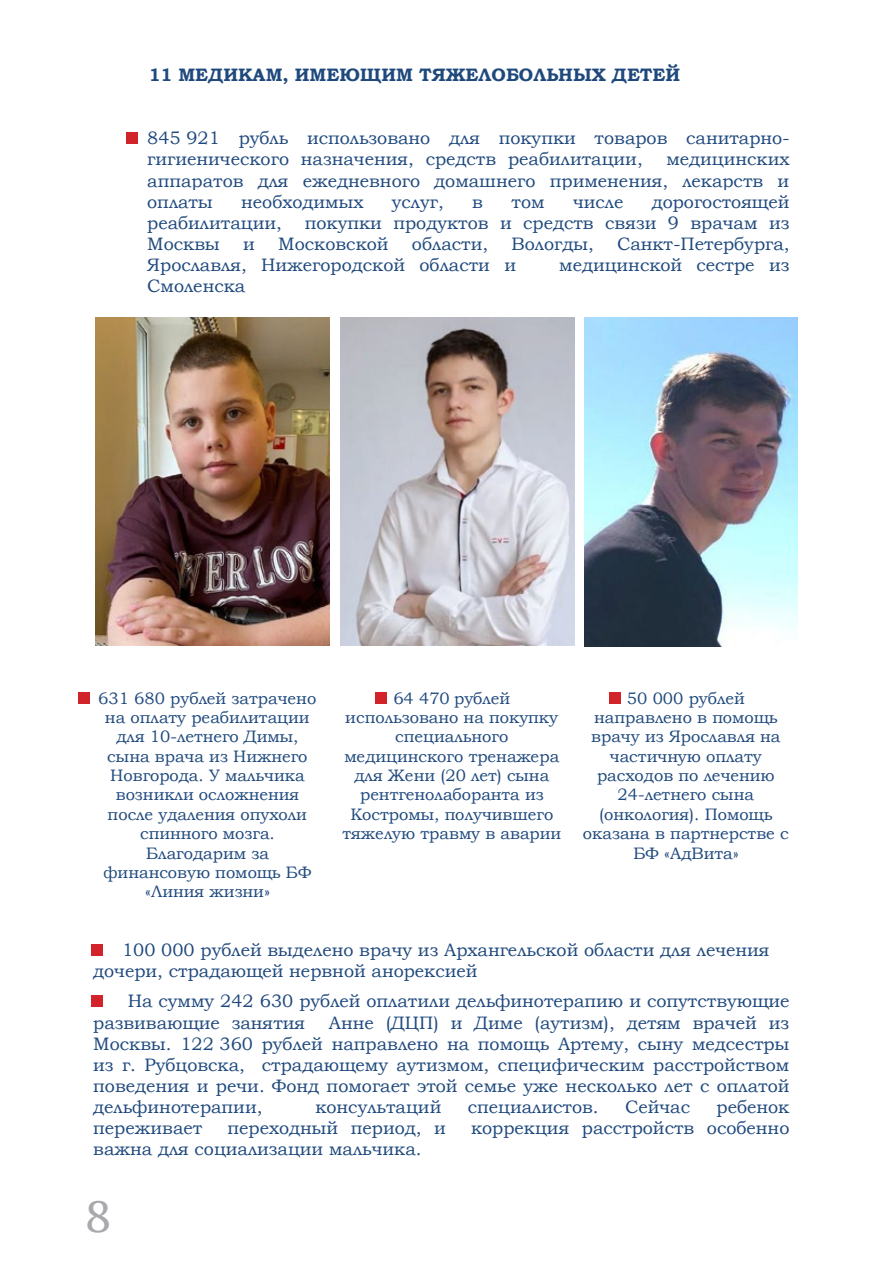
<style>
.page{position:relative;width:893px;height:1263px;background:#fff}
.page>*{position:absolute;margin:0;border:0;box-sizing:border-box;transform-origin:0 0}
.t1{font:43.5px "PT Serif Caption";color:#a7a9ac}
.t2{font:18px/21.1px "Bookman Old Style";color:#1f497d}
.t3{font:700 18px "Bookman Old Style";color:#1f497d}
.t4{font:16.5px/19.4px "Bookman Old Style";color:#1f497d;text-align:center}
</style>
<div class="page">
<img style="left:95px;top:318px;width:235px;height:327px">
<img style="left:340px;top:318px;width:234px;height:327px">
<img style="left:584px;top:318px;width:213px;height:328px">
<div style="left:126px;top:132px;width:12px;height:12px;background:#d2232a"></div>
<div style="left:78px;top:692px;width:12px;height:11px;background:#d2232a"></div>
<div style="left:375px;top:692px;width:12px;height:11px;background:#d2232a"></div>
<div style="left:609px;top:692px;width:12px;height:11px;background:#d2232a"></div>
<div style="left:91px;top:944px;width:12px;height:11px;background:#d2232a"></div>
<div style="left:91px;top:995px;width:12px;height:12px;background:#d2232a"></div>
<p class="t3" style="left:149px;top:62px;width:533px">11 МЕДИКАМ, ИМЕЮЩИМ ТЯЖЕЛОБОЛЬНЫХ ДЕТЕЙ</p>
<p class="t2" style="left:147px;top:128px;width:644px">845 921 рубль использовано для покупки товаров санитарно&shy;гигиенического назначения, средств реабилитации,</p>
<p class="t2" style="left:147px;top:149px;width:644px;text-align:justify;text-indent:519px">медицинских аппаратов для ежедневного домашнего применения, лекарств и оплаты</p>
<p class="t2" style="left:241px;top:191px;width:124px">необходимых</p>
<p class="t2" style="left:392px;top:191px;width:54px">услуг,</p>
<p class="t2" style="left:472px;top:191px;width:12px">в</p>
<p class="t2" style="left:511px;top:191px;width:35px">том</p>
<p class="t2" style="left:573px;top:191px;width:52px">числе</p>
<p class="t2" style="left:652px;top:191px;width:139px">дорогостоящей</p>
<p class="t2" style="left:147px;top:212px;width:136px">реабилитации,</p>
<p class="t2" style="left:305px;top:212px;width:486px">покупки продуктов и средств связи 9 врачам из</p>
<p class="t2" style="left:147px;top:233px;width:74px">Москвы</p>
<p class="t2" style="left:243px;top:233px;width:13px">и</p>
<p class="t2" style="left:278px;top:233px;width:112px">Московской</p>
<p class="t2" style="left:412px;top:233px;width:78px">области,</p>
<p class="t2" style="left:511px;top:233px;width:84px">Вологды,</p>
<p class="t2" style="left:617px;top:233px;width:174px">Санкт-Петербурга,</p>
<p class="t2" style="left:147px;top:254px;width:370px">Ярославля, Нижегородской области и</p>
<p class="t2" style="left:559px;top:254px;width:232px">медицинской сестре из</p>
<p class="t2" style="left:147px;top:276px;width:100px">Смоленска</p>
<p class="t4" style="left:98px;top:688px;width:220px">631 680 рублей затрачено на оплату реабилитации для 10-летнего Димы, сына врача из Нижнего<br>Новгорода. У мальчика возникли осложнения после удаления опухоли спинного мозга.<br>Благодарим за финансовую помощь БФ «Линия жизни»</p>
<p class="t4" style="left:342px;top:688px;width:220px">64 470 рублей использовано на покупку специального медицинского тренажера для Жени (20 лет) сына рентгенолаборанта из<br>Костромы, получившего тяжелую травму в аварии</p>
<p class="t4" style="left:583px;top:688px;width:207px">50 000 рублей направлено в помощь врачу из Ярославля на частичную оплату расходов по лечению<br>24-летнего сына (онкология). Помощь оказана в партнерстве с<br>БФ «АдВита»</p>
<p class="t2" style="left:93px;top:939px;width:678px;text-indent:29px">100 000 рублей выделено врачу из Архангельской области для лечения дочери, страдающей нервной анорексией</p>
<p class="t2" style="left:93px;top:991px;width:698px;text-indent:35px">На сумму 242 630 рублей оплатили дельфинотерапию и сопутствующие развивающие занятия</p>
<p class="t2" style="left:93px;top:1012px;width:698px;text-align:justify;text-indent:236px">Анне (ДЦП) и Диме (аутизм), детям врачей из Москвы. 122 360 рублей направлено на помощь Артему, сыну медсестры из г. Рубцовска, страдающему аутизмом, специфическим расстройством поведения и речи. Фонд помогает этой семье уже несколько лет с оплатой дельфинотерапии,</p>
<p class="t2" style="left:315px;top:1096px;width:127px">консультаций</p>
<p class="t2" style="left:468px;top:1096px;width:132px">специалистов.</p>
<p class="t2" style="left:625px;top:1096px;width:66px">Сейчас</p>
<p class="t2" style="left:717px;top:1096px;width:74px">ребенок</p>
<p class="t2" style="left:93px;top:1118px;width:111px">переживает</p>
<p class="t2" style="left:227px;top:1118px;width:220px">переходный период, и</p>
<p class="t2" style="left:471px;top:1118px;width:320px">коррекция расстройств особенно</p>
<p class="t2" style="left:93px;top:1139px;width:330px">важна для социализации мальчика.</p>
<h1 class="t1" style="left:85px;top:1188px;width:28px">8</h1>
</div>
